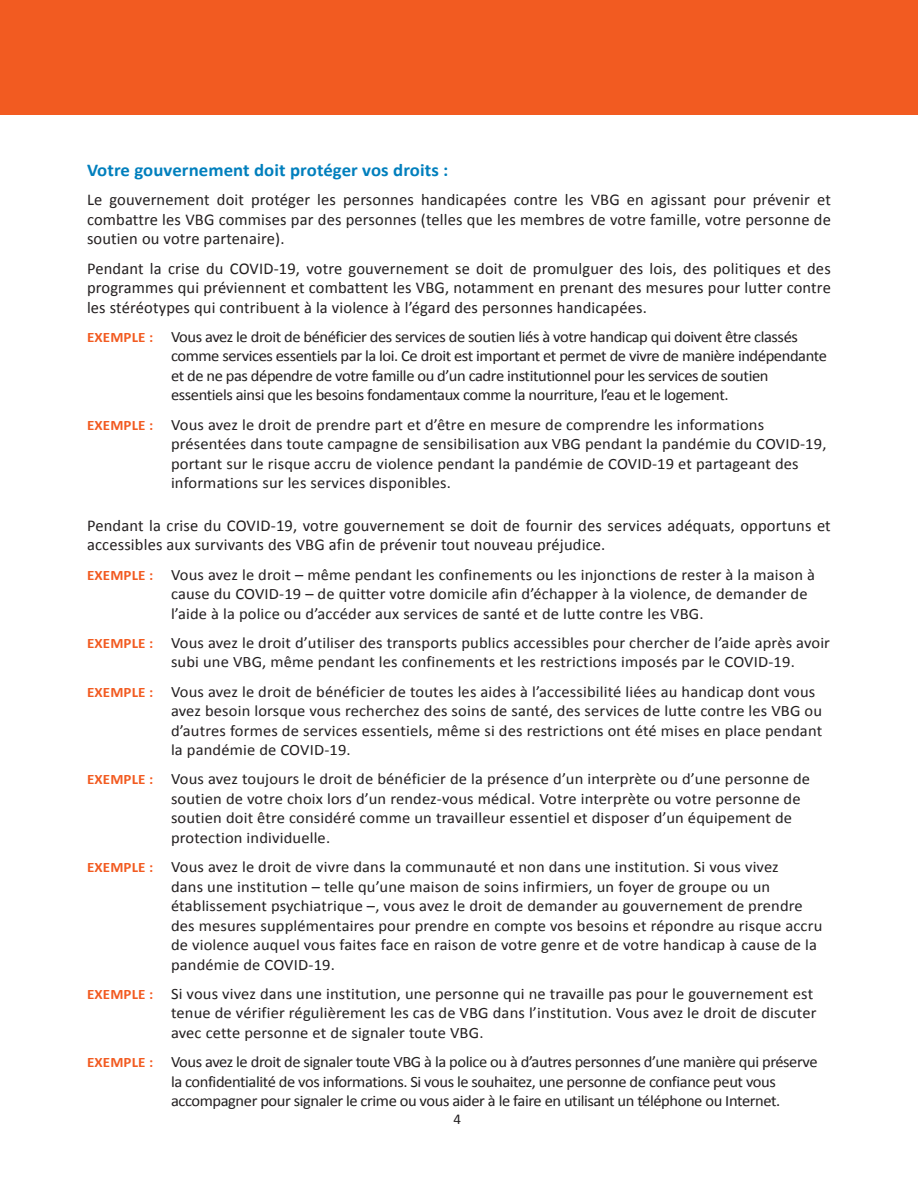
<style>
.page{position:relative;width:918px;height:1188px;background:#fff}
.page>*{position:absolute;margin:0;border:0;box-sizing:border-box;transform-origin:0 0}
.Sub_Sub_Title{font:700 18px "Calibri";letter-spacing:.005em;color:#007fbd;scale:1.04 1}
.BODY_TEXT__ITALIC_OR{font:16.5px/19.5px "Calibri";letter-spacing:.01em;color:#231f20;text-align:justify}
.EXAMPLE{font:15.9px/19.5px "Calibri";letter-spacing:.01em;color:#231f20;scale:1.04 1}
.EXAMPLE-2{font:15.9px/19.5px "Calibri";letter-spacing:-.025em;color:#231f20;scale:1.04 1}
.t1{font:15px "Calibri";color:#231f20}
.s1{font-weight:700;font-size:14.4px;color:#f25b21}
</style>
<div class="page">
<div style="left:0;top:0;width:918px;height:115px;background:#f25b21"></div>
<p class="Sub_Sub_Title" style="left:87px;top:159px;width:349px">Votre gouvernement doit protéger vos droits :</p>
<p class="BODY_TEXT__ITALIC_OR" style="left:87px;top:190px;width:745px">Le gouvernement doit protéger les personnes handicapées contre les VBG en agissant pour prévenir et combattre les VBG commises par des personnes (telles que les membres de votre famille, votre personne de soutien ou votre partenaire).</p>
<p class="BODY_TEXT__ITALIC_OR" style="left:87px;top:258px;width:745px">Pendant la crise du COVID-19, votre gouvernement se doit de promulguer des lois, des politiques et des programmes qui préviennent et combattent les VBG, notamment en prenant des mesures pour lutter contre les stéréotypes qui contribuent à la violence à l’égard des personnes handicapées.</p>
<p class="EXAMPLE-2" style="left:171px;top:327px;width:632px;text-indent:-84px"><span class="s1">EXEMPLE :</span> Vous avez le droit de bénéficier des services de soutien liés à votre handicap qui doivent être classés comme services essentiels par la loi. Ce droit est important et permet de vivre de manière indépendante et de ne pas dépendre de votre famille ou d’un cadre institutionnel pour les services de soutien essentiels ainsi que les besoins fondamentaux comme la nourriture, l’eau et le logement.</p>
<p class="EXAMPLE" style="left:171px;top:415px;width:632px;text-indent:-84px"><span class="s1">EXEMPLE :</span> Vous avez le droit de prendre part et d’être en mesure de comprendre les informations présentées dans toute campagne de sensibilisation aux VBG pendant la pandémie du COVID-19, portant sur le risque accru de violence pendant la pandémie de COVID-19 et partageant des informations sur les services disponibles.</p>
<p class="BODY_TEXT__ITALIC_OR" style="left:87px;top:516px;width:745px">Pendant la crise du COVID-19, votre gouvernement se doit de fournir des services adéquats, opportuns et accessibles aux survivants des VBG afin de prévenir tout nouveau préjudice.</p>
<p class="EXAMPLE" style="left:171px;top:565px;width:621px;text-indent:-84px"><span class="s1">EXEMPLE :</span> Vous avez le droit – même pendant les confinements ou les injonctions de rester à la maison à cause du COVID-19 – de quitter votre domicile afin d’échapper à la violence, de demander de l’aide à la police ou d’accéder aux services de santé et de lutte contre les VBG.</p>
<p class="EXAMPLE" style="left:171px;top:633px;width:635px;text-indent:-84px"><span class="s1">EXEMPLE :</span> Vous avez le droit d’utiliser des transports publics accessibles pour chercher de l’aide après avoir subi une VBG, même pendant les confinements et les restrictions imposés par le COVID-19.</p>
<p class="EXAMPLE" style="left:171px;top:682px;width:628px;text-indent:-84px"><span class="s1">EXEMPLE :</span> Vous avez le droit de bénéficier de toutes les aides à l’accessibilité liées au handicap dont vous avez besoin lorsque vous recherchez des soins de santé, des services de lutte contre les VBG ou d’autres formes de services essentiels, même si des restrictions ont été mises en place pendant la pandémie de COVID-19.</p>
<p class="EXAMPLE" style="left:171px;top:769px;width:616px;text-indent:-84px"><span class="s1">EXEMPLE :</span> Vous avez toujours le droit de bénéficier de la présence d’un interprète ou d’une personne de soutien de votre choix lors d’un rendez-vous médical. Votre interprète ou votre personne de soutien doit être considéré comme un travailleur essentiel et disposer d’un équipement de protection individuelle.</p>
<p class="EXAMPLE" style="left:171px;top:857px;width:628px;text-indent:-84px"><span class="s1">EXEMPLE :</span> Vous avez le droit de vivre dans la communauté et non dans une institution. Si vous vivez<br>dans une institution – telle qu’une maison de soins infirmiers, un foyer de groupe ou un établissement psychiatrique –, vous avez le droit de demander au gouvernement de prendre des mesures supplémentaires pour prendre en compte vos besoins et répondre au risque accru de violence auquel vous faites face en raison de votre genre et de votre handicap à cause de la pandémie de COVID-19.</p>
<p class="EXAMPLE" style="left:171px;top:984px;width:622px;text-indent:-84px"><span class="s1">EXEMPLE :</span> Si vous vivez dans une institution, une personne qui ne travaille pas pour le gouvernement est tenue de vérifier régulièrement les cas de VBG dans l’institution. Vous avez le droit de discuter avec cette personne et de signaler toute VBG.</p>
<p class="EXAMPLE-2" style="left:171px;top:1052px;width:623px;text-indent:-84px"><span class="s1">EXEMPLE :</span> Vous avez le droit de signaler toute VBG à la police ou à d’autres personnes d’une manière qui préserve la confidentialité de vos informations. Si vous le souhaitez, une personne de confiance peut vous accompagner pour signaler le crime ou vous aider à le faire en utilisant un téléphone ou Internet.</p>
<p class="t1" style="left:453px;top:1110px;width:9px">4</p>
</div>
